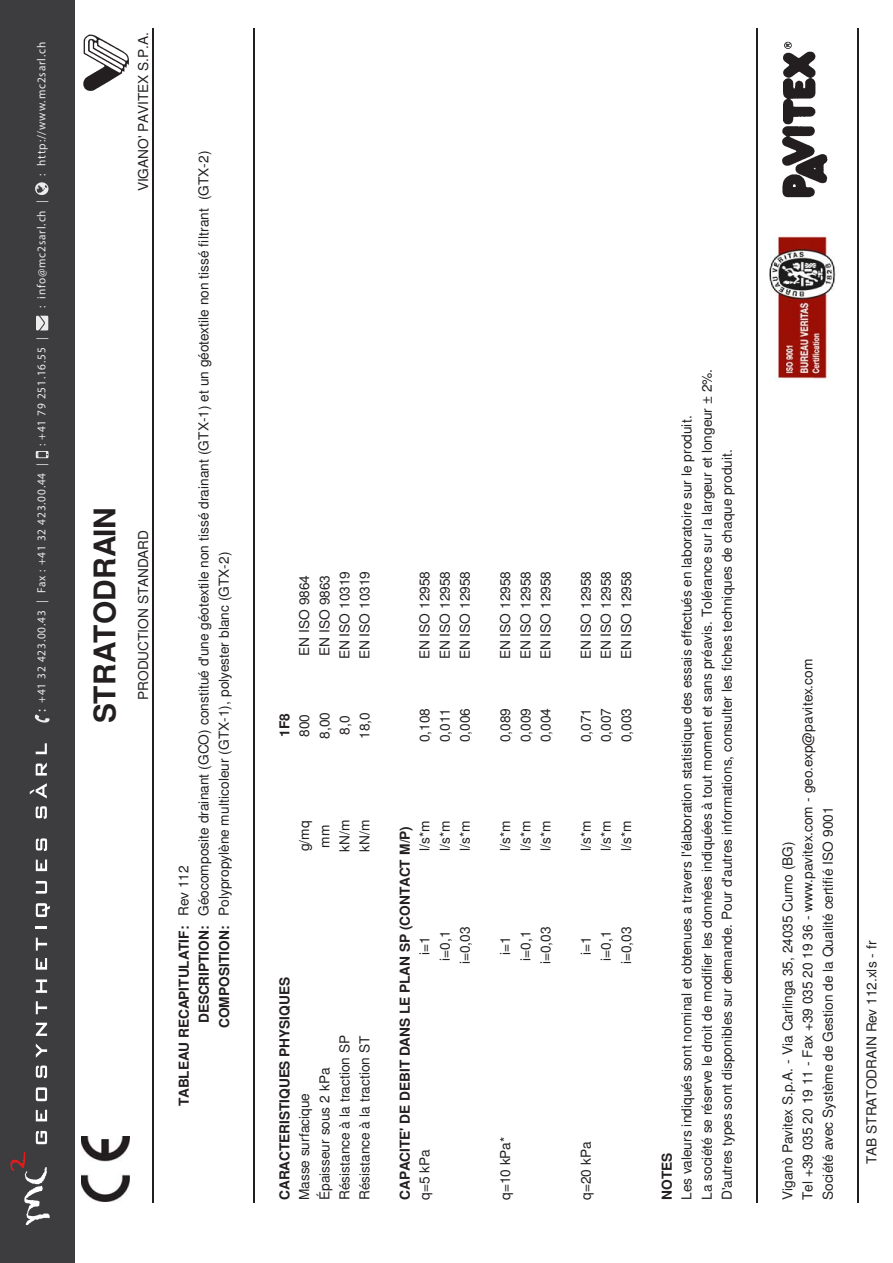
<style>
.page{position:relative;width:893px;height:1263px;background:#fff}
.page>*{position:absolute;margin:0;border:0;box-sizing:border-box;transform-origin:0 0}
.t1{font:700 29.85px "Helvetica";color:#231f20}
.t2{font:13.65px/20.1px "Helvetica";letter-spacing:-.005em;color:#231f20}
.t3{font:700 13.65px "Helvetica";letter-spacing:-.01em;color:#231f20}
.t4{font:11.85px "Myriad Pro";letter-spacing:.075em;color:#ededed;scale:.95 1}
.s1{font-size:14.85px}
.s2{font-weight:400}
.s3{font-weight:700}
</style>
<div class="page">
<div style="left:0;top:0;width:74px;height:1263px;background:#3d3d3f"></div>
<svg style="left:10px;top:1152px;width:40px;height:74px"></svg>
<svg style="left:36px;top:806px;width:11px;height:13px"></svg>
<svg style="left:30px;top:783px;width:17px;height:15px"></svg>
<svg style="left:36px;top:762px;width:11px;height:13px"></svg>
<svg style="left:36px;top:743px;width:11px;height:11px"></svg>
<svg style="left:36px;top:1131px;width:11px;height:13px"></svg>
<svg style="left:36px;top:1110px;width:11px;height:11px"></svg>
<svg style="left:36px;top:1087px;width:11px;height:14px"></svg>
<svg style="left:36px;top:1065px;width:11px;height:13px"></svg>
<svg style="left:36px;top:1043px;width:11px;height:15px"></svg>
<svg style="left:36px;top:1023px;width:11px;height:13px"></svg>
<svg style="left:36px;top:1001px;width:11px;height:13px"></svg>
<svg style="left:36px;top:979px;width:11px;height:14px"></svg>
<svg style="left:36px;top:958px;width:11px;height:12px"></svg>
<svg style="left:36px;top:938px;width:11px;height:12px"></svg>
<svg style="left:36px;top:926px;width:11px;height:3px"></svg>
<svg style="left:36px;top:903px;width:14px;height:14px"></svg>
<svg style="left:36px;top:881px;width:11px;height:13px"></svg>
<svg style="left:36px;top:859px;width:11px;height:12px"></svg>
<svg style="left:36px;top:838px;width:11px;height:13px"></svg>
<svg style="left:35px;top:714px;width:15px;height:8px"></svg>
<svg style="left:35px;top:182px;width:14px;height:13px"></svg>
<svg style="left:36px;top:316px;width:12px;height:14px"></svg>
<svg style="left:36px;top:451px;width:13px;height:7px"></svg>
<hr style="left:153px;top:29px;width:1px;height:1174px;background:#231f20">
<hr style="left:253px;top:29px;width:2px;height:1174px;background:#231f20">
<hr style="left:757px;top:29px;width:1px;height:1174px;background:#231f20">
<hr style="left:857px;top:29px;width:2px;height:1174px;background:#231f20">
<img style="left:81px;top:1136px;width:48px;height:65px">
<img style="left:83px;top:34px;width:46px;height:57px">
<img style="left:782px;top:41px;width:46px;height:157px">
<img style="left:770px;top:236px;width:66px;height:145px">
<p class="t4" style="left:34px;top:176px;width:142px;rotate:-90deg">: http://www.mc2sarl.ch</p>
<p class="t4" style="left:34px;top:308px;width:115px;rotate:-90deg">: info@mc2sarl.ch |</p>
<p class="t4" style="left:34px;top:446px;width:116px;rotate:-90deg">: +41 79 251.16.55 |</p>
<p class="t4" style="left:34px;top:712px;width:263px;rotate:-90deg"><span class="s1">:</span> +41 32 423.00.43 | Fax : +41 32 423.00.44 |</p>
<p class="t2" style="left:134px;top:191px;width:161px;rotate:-90deg">VIGANO' PAVITEX S.P.A.</p>
<h1 class="t1" style="left:94px;top:723px;width:218px;rotate:-90deg">STRATODRAIN</h1>
<p class="t2" style="left:134px;top:700px;width:171px;rotate:-90deg">PRODUCTION STANDARD</p>
<p class="t3" style="left:179px;top:1106px;width:242px;rotate:-90deg">TABLEAU RECAPITULATIF: <span class="s2">Rev 112</span></p>
<p class="t2" style="left:195px;top:1023px;width:874px;rotate:-90deg"><span class="s3">DESCRIPTION:</span> Géocomposite drainant (GCO) constitué d'une géotextile non tissé drainant (GTX-1) et un géotextile non tissé filtrant (GTX-2)</p>
<p class="t2" style="left:215px;top:1028px;width:478px;rotate:-90deg"><span class="s3">COMPOSITION:</span> Polypropylène multicoleur (GTX-1), polyester blanc (GTX-2)</p>
<p class="t2" style="left:296px;top:656px;width:82px;rotate:-90deg">EN ISO 9864</p>
<p class="t2" style="left:316px;top:656px;width:82px;rotate:-90deg">EN ISO 9863</p>
<p class="t2" style="left:336px;top:659px;width:90px;rotate:-90deg">EN ISO 10319</p>
<p class="t2" style="left:356px;top:659px;width:90px;rotate:-90deg">EN ISO 10319</p>
<p class="t3" style="left:280px;top:737px;width:25px;rotate:-90deg">1F8</p>
<p class="t2" style="left:296px;top:737px;width:24px;rotate:-90deg">800</p>
<p class="t2" style="left:316px;top:739px;width:28px;rotate:-90deg">8,00</p>
<p class="t2" style="left:336px;top:735px;width:21px;rotate:-90deg">8,0</p>
<p class="t2" style="left:356px;top:739px;width:28px;rotate:-90deg">18,0</p>
<p class="t2" style="left:416px;top:659px;width:90px;rotate:-90deg">EN ISO 12958</p>
<p class="t2" style="left:436px;top:659px;width:90px;rotate:-90deg">EN ISO 12958</p>
<p class="t2" style="left:456px;top:659px;width:90px;rotate:-90deg">EN ISO 12958</p>
<p class="t2" style="left:416px;top:742px;width:36px;rotate:-90deg">0,108</p>
<p class="t2" style="left:436px;top:742px;width:36px;rotate:-90deg">0,011</p>
<p class="t2" style="left:456px;top:742px;width:36px;rotate:-90deg">0,006</p>
<p class="t2" style="left:497px;top:659px;width:90px;rotate:-90deg">EN ISO 12958</p>
<p class="t2" style="left:517px;top:659px;width:90px;rotate:-90deg">EN ISO 12958</p>
<p class="t2" style="left:537px;top:659px;width:90px;rotate:-90deg">EN ISO 12958</p>
<p class="t2" style="left:497px;top:742px;width:36px;rotate:-90deg">0,089</p>
<p class="t2" style="left:517px;top:742px;width:36px;rotate:-90deg">0,009</p>
<p class="t2" style="left:537px;top:742px;width:36px;rotate:-90deg">0,004</p>
<p class="t2" style="left:577px;top:659px;width:90px;rotate:-90deg">EN ISO 12958</p>
<p class="t2" style="left:597px;top:659px;width:90px;rotate:-90deg">EN ISO 12958</p>
<p class="t2" style="left:618px;top:659px;width:90px;rotate:-90deg">EN ISO 12958</p>
<p class="t2" style="left:577px;top:742px;width:36px;rotate:-90deg">0,071</p>
<p class="t2" style="left:597px;top:742px;width:36px;rotate:-90deg">0,007</p>
<p class="t2" style="left:618px;top:742px;width:36px;rotate:-90deg">0,003</p>
<p class="t2" style="left:296px;top:851px;width:33px;rotate:-90deg">g/mq</p>
<p class="t2" style="left:316px;top:847px;width:25px;rotate:-90deg">mm</p>
<p class="t2" style="left:336px;top:852px;width:33px;rotate:-90deg">kN/m</p>
<p class="t2" style="left:356px;top:852px;width:33px;rotate:-90deg">kN/m</p>
<p class="t3" style="left:280px;top:1200px;width:224px;rotate:-90deg">CARACTERISTIQUES PHYSIQUES</p>
<p class="t2" style="left:296px;top:1200px;width:166px;rotate:-90deg">Masse surfacique<br>Épaisseur sous 2 kPa<br>Résistance à la traction SP<br>Résistance à la traction ST</p>
<p class="t2" style="left:436px;top:851px;width:32px;rotate:-90deg">l/s*m</p>
<p class="t2" style="left:416px;top:851px;width:32px;rotate:-90deg">l/s*m</p>
<p class="t3" style="left:400px;top:1200px;width:375px;rotate:-90deg">CAPACITE' DE DEBIT DANS LE PLAN SP (CONTACT M/P)</p>
<p class="t2" style="left:436px;top:961px;width:32px;rotate:-90deg">i=0,1</p>
<p class="t2" style="left:416px;top:955px;width:20px;rotate:-90deg">i=1</p>
<p class="t2" style="left:416px;top:1200px;width:52px;rotate:-90deg">q=5 kPa</p>
<p class="t2" style="left:456px;top:851px;width:32px;rotate:-90deg">l/s*m</p>
<p class="t2" style="left:456px;top:964px;width:39px;rotate:-90deg">i=0,03</p>
<p class="t2" style="left:497px;top:851px;width:32px;rotate:-90deg">l/s*m</p>
<p class="t2" style="left:517px;top:851px;width:32px;rotate:-90deg">l/s*m</p>
<p class="t2" style="left:537px;top:851px;width:32px;rotate:-90deg">l/s*m</p>
<p class="t2" style="left:577px;top:851px;width:32px;rotate:-90deg">l/s*m</p>
<p class="t2" style="left:597px;top:851px;width:32px;rotate:-90deg">l/s*m</p>
<p class="t2" style="left:618px;top:851px;width:32px;rotate:-90deg">l/s*m</p>
<p class="t2" style="left:497px;top:955px;width:20px;rotate:-90deg">i=1</p>
<p class="t2" style="left:517px;top:961px;width:32px;rotate:-90deg">i=0,1</p>
<p class="t2" style="left:537px;top:964px;width:39px;rotate:-90deg">i=0,03</p>
<p class="t2" style="left:577px;top:955px;width:20px;rotate:-90deg">i=1</p>
<p class="t2" style="left:597px;top:961px;width:32px;rotate:-90deg">i=0,1</p>
<p class="t2" style="left:618px;top:964px;width:39px;rotate:-90deg">i=0,03</p>
<p class="t2" style="left:497px;top:1200px;width:65px;rotate:-90deg">q=10 kPa*</p>
<p class="t2" style="left:577px;top:1200px;width:60px;rotate:-90deg">q=20 kPa</p>
<p class="t3" style="left:662px;top:1200px;width:48px;rotate:-90deg">NOTES</p>
<p class="t2" style="left:678px;top:1200px;width:832px;rotate:-90deg">Les valeurs indiqués sont nominal et obtenues a travers l'élaboration statistique des essais effectués en laboratoire sur le produit.<br>La société se réserve le droit de modifier les données indiquées à tout moment et sans préavis. Tolérance sur la largeur et longeur ± 2%.<br>D'autres types sont disponibles sur demande. Pour d'autres informations, consulter les fiches techniques de chaque produit.</p>
<p class="t2" style="left:779px;top:1200px;width:542px;rotate:-90deg">Viganò Pavitex S.p.A. - Via Carlinga 35, 24035 Curno (BG)<br>Tel +39 035 20 19 11 - Fax +39 035 20 19 36 - www.pavitex.com - geo.exp@pavitex.com<br>Société avec Système de Gestion de la Qualité certifié ISO 9001</p>
<p class="t2" style="left:863px;top:1164px;width:225px;rotate:-90deg">TAB STRATODRAIN Rev 112.xls - fr</p>
</div>
